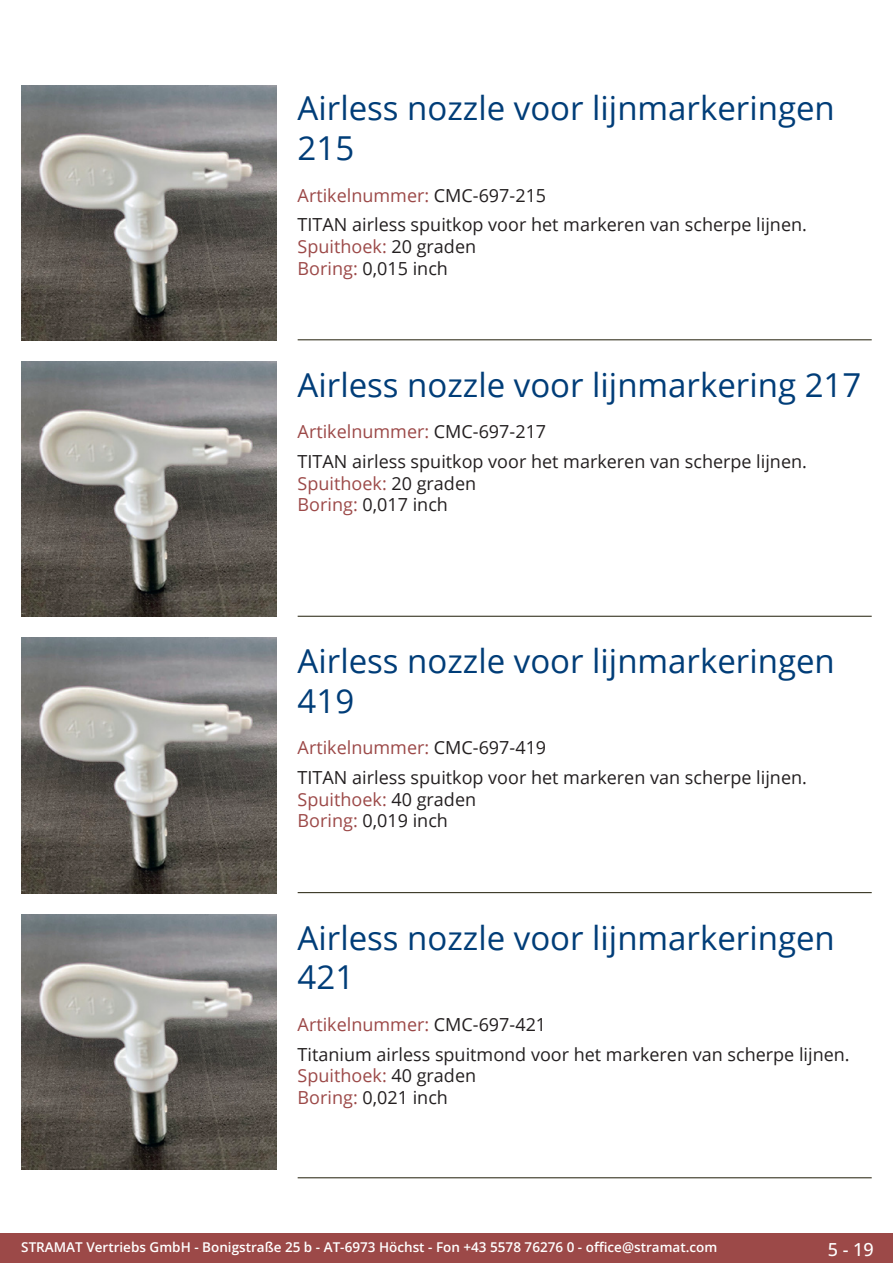
<style>
.page{position:relative;width:893px;height:1263px;background:#fff}
.page>*{position:absolute;margin:0;border:0;box-sizing:border-box;transform-origin:0 0}
.Produkttitel{font:33px/39.6px "Open Sans";color:#003d78}
.Beschreibung_Text{font:18px/21.6px "Open Sans";color:#231f20}
.TechDaten_Überschrif{font:18px "Open Sans";color:#9c4948}
.t1{font:500 18px "Open Sans";color:#fff}
.t2{font:600 13.5px "Open Sans";color:#fff}
.s1{color:#231f20}
.s2{color:#9c4948}
</style>
<div class="page">
<div style="left:0;top:1233px;width:893px;height:30px;background:#9c4948"></div>
<hr style="left:298px;top:340px;width:574px;height:1px;background:#201d08">
<hr style="left:298px;top:616px;width:574px;height:1px;background:#201d08">
<hr style="left:298px;top:892px;width:574px;height:1px;background:#201d08">
<hr style="left:298px;top:1177px;width:574px;height:1px;background:#201d08">
<img style="left:21px;top:85px;width:255px;height:255px">
<img style="left:21px;top:361px;width:255px;height:256px">
<img style="left:21px;top:638px;width:255px;height:255px">
<img style="left:21px;top:914px;width:255px;height:255px">
<p class="Produkttitel" style="left:298px;top:88px;width:539px">Airless nozzle voor lijnmarkeringen<br>215</p>
<p class="TechDaten_Überschrif" style="left:298px;top:183px;width:250px">Artikelnummer: <span class="s1">CMC-697-215</span></p>
<p class="Beschreibung_Text" style="left:298px;top:214px;width:511px">TITAN airless spuitkop voor het markeren van scherpe lijnen.<br><span class="s2">Spuithoek:</span> 20 graden<br><span class="s2">Boring:</span> 0,015 inch</p>
<p class="Produkttitel" style="left:298px;top:364px;width:565px">Airless nozzle voor lijnmarkering 217</p>
<p class="TechDaten_Überschrif" style="left:298px;top:420px;width:250px">Artikelnummer: <span class="s1">CMC-697-217</span></p>
<p class="Beschreibung_Text" style="left:298px;top:450px;width:511px">TITAN airless spuitkop voor het markeren van scherpe lijnen.<br><span class="s2">Spuithoek:</span> 20 graden<br><span class="s2">Boring:</span> 0,017 inch</p>
<p class="Produkttitel" style="left:298px;top:640px;width:539px">Airless nozzle voor lijnmarkeringen<br>419</p>
<p class="TechDaten_Überschrif" style="left:298px;top:735px;width:250px">Artikelnummer: <span class="s1">CMC-697-419</span></p>
<p class="Beschreibung_Text" style="left:298px;top:766px;width:511px">TITAN airless spuitkop voor het markeren van scherpe lijnen.<br><span class="s2">Spuithoek:</span> 40 graden<br><span class="s2">Boring:</span> 0,019 inch</p>
<p class="Produkttitel" style="left:298px;top:917px;width:539px">Airless nozzle voor lijnmarkeringen<br>421</p>
<p class="TechDaten_Überschrif" style="left:298px;top:1012px;width:250px">Artikelnummer: <span class="s1">CMC-697-421</span></p>
<p class="Beschreibung_Text" style="left:298px;top:1043px;width:553px">Titanium airless spuitmond voor het markeren van scherpe lijnen.<br><span class="s2">Spuithoek:</span> 40 graden<br><span class="s2">Boring:</span> 0,021 inch</p>
<p class="t2" style="left:21px;top:1238px;width:698px">STRAMAT Vertriebs GmbH - Bonigstraße 25 b - AT-6973 Höchst - Fon +43 5578 76276 0 - office@stramat.com</p>
<p class="t1" style="left:828px;top:1237px;width:48px">5 - 19</p>
</div>
